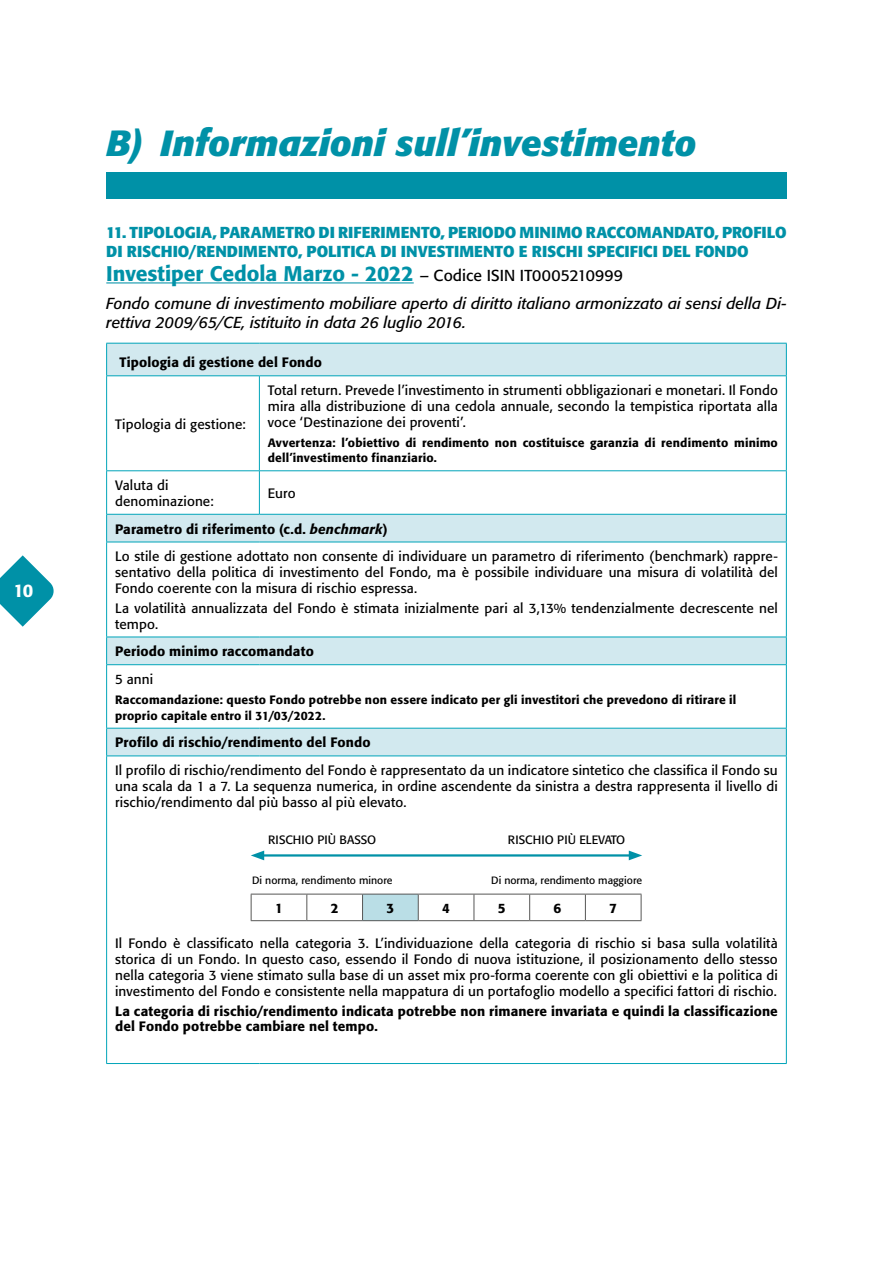
<style>
.page{position:relative;width:893px;height:1263px;background:#fff}
.page>*{position:absolute;margin:0;border:0;box-sizing:border-box;transform-origin:0 0}
.t1{font:italic 700 36px "Formata";color:#0091a7}
.t2{font:500 21px "Formata";color:#0091a7}
.t3{font:500 18px "Formata";color:#fff}
.t4{font:700 15.75px/19.5px "Formata";color:#0091a7}
.t5{font:italic 15.75px/19.5px "Formata";letter-spacing:.005em;color:#000}
.t6{font:13.5px/15.8px "Formata";letter-spacing:.01em;color:#000}
.t7{font:500 13.5px/15.8px "Formata";letter-spacing:.01em;color:#000}
.t8{font:500 12px/15.8px "Formata";letter-spacing:.015em;color:#000}
.t9{font:12px "Formata";color:#000}
.t10{font:10.5px "Formata";color:#000}
.s1{font-weight:400;font-size:15.75px;color:#000}
.s2{font-weight:500}
.s3{font-weight:500;font-style:italic}
</style>
<div class="page">
<svg style="left:0;top:555px;width:54px;height:72px"></svg>
<hr style="left:106px;top:282px;width:308px;height:1px;background:#0091a7">
<svg style="left:107px;top:344px;width:679px;height:412px"></svg>
<svg style="left:107px;top:471px;width:679px;height:257px"></svg>
<hr style="left:106px;top:343px;width:1px;height:32px;background:#00a4b9">
<hr style="left:106px;top:343px;width:153px;height:1px;background:#00a4b9">
<hr style="left:259px;top:343px;width:528px;height:1px;background:#00a4b9">
<hr style="left:786px;top:343px;width:1px;height:32px;background:#00a4b9">
<hr style="left:106px;top:376px;width:1px;height:94px;background:#00a4b9">
<hr style="left:106px;top:375px;width:153px;height:1px;background:#00a4b9">
<hr style="left:259px;top:376px;width:1px;height:94px;background:#00a4b9">
<hr style="left:259px;top:375px;width:528px;height:1px;background:#00a4b9">
<hr style="left:786px;top:376px;width:1px;height:94px;background:#00a4b9">
<hr style="left:106px;top:471px;width:1px;height:43px;background:#00a4b9">
<hr style="left:106px;top:470px;width:153px;height:1px;background:#00a4b9">
<hr style="left:259px;top:471px;width:1px;height:43px;background:#00a4b9">
<hr style="left:259px;top:470px;width:528px;height:1px;background:#00a4b9">
<hr style="left:786px;top:471px;width:1px;height:43px;background:#00a4b9">
<svg style="left:106px;top:515px;width:1px;height:27px"></svg>
<hr style="left:106px;top:514px;width:153px;height:1px;background:#00a4b9">
<hr style="left:259px;top:514px;width:528px;height:1px;background:#00a4b9">
<svg style="left:786px;top:515px;width:1px;height:27px"></svg>
<hr style="left:106px;top:542px;width:1px;height:95px;background:#00a4b9">
<hr style="left:106px;top:542px;width:153px;height:1px;background:#00a4b9">
<hr style="left:259px;top:542px;width:528px;height:1px;background:#00a4b9">
<hr style="left:786px;top:542px;width:1px;height:95px;background:#00a4b9">
<svg style="left:106px;top:638px;width:1px;height:26px"></svg>
<hr style="left:106px;top:637px;width:153px;height:1px;background:#00a4b9">
<hr style="left:259px;top:637px;width:528px;height:1px;background:#00a4b9">
<svg style="left:786px;top:637px;width:1px;height:27px"></svg>
<hr style="left:106px;top:665px;width:1px;height:63px;background:#00a4b9">
<hr style="left:106px;top:664px;width:153px;height:1px;background:#00a4b9">
<hr style="left:259px;top:664px;width:528px;height:1px;background:#00a4b9">
<hr style="left:786px;top:665px;width:1px;height:63px;background:#00a4b9">
<svg style="left:106px;top:729px;width:1px;height:27px"></svg>
<hr style="left:106px;top:728px;width:153px;height:1px;background:#00a4b9">
<hr style="left:259px;top:728px;width:528px;height:1px;background:#00a4b9">
<svg style="left:786px;top:728px;width:1px;height:28px"></svg>
<hr style="left:106px;top:756px;width:1px;height:307px;background:#00a4b9">
<hr style="left:106px;top:756px;width:153px;height:1px;background:#00a4b9">
<hr style="left:259px;top:756px;width:528px;height:1px;background:#00a4b9">
<hr style="left:106px;top:1063px;width:153px;height:1px;background:#00a4b9">
<hr style="left:259px;top:1063px;width:528px;height:1px;background:#00a4b9">
<hr style="left:786px;top:756px;width:1px;height:307px;background:#00a4b9">
<div style="left:106px;top:172px;width:681px;height:27px;background:#0091a7"></div>
<div style="left:363px;top:894px;width:55px;height:27px;background:#badee6"></div>
<hr style="left:251px;top:894px;width:56px;height:1px;background:#575756">
<svg style="left:251px;top:894px;width:1px;height:26px"></svg>
<hr style="left:307px;top:894px;width:56px;height:1px;background:#575756">
<svg style="left:306px;top:894px;width:1px;height:26px"></svg>
<hr style="left:363px;top:894px;width:55px;height:1px;background:#575756">
<svg style="left:362px;top:894px;width:1px;height:26px"></svg>
<hr style="left:474px;top:894px;width:56px;height:1px;background:#575756">
<hr style="left:530px;top:894px;width:55px;height:1px;background:#575756">
<svg style="left:529px;top:894px;width:1px;height:26px"></svg>
<hr style="left:585px;top:894px;width:56px;height:1px;background:#575756">
<svg style="left:585px;top:894px;width:1px;height:26px"></svg>
<svg style="left:641px;top:894px;width:1px;height:26px"></svg>
<hr style="left:418px;top:894px;width:56px;height:1px;background:#575756">
<svg style="left:418px;top:894px;width:1px;height:26px"></svg>
<svg style="left:474px;top:894px;width:1px;height:26px"></svg>
<hr style="left:251px;top:920px;width:56px;height:1px;background:#575756">
<hr style="left:307px;top:920px;width:56px;height:1px;background:#575756">
<hr style="left:363px;top:920px;width:55px;height:1px;background:#575756">
<hr style="left:418px;top:920px;width:56px;height:1px;background:#575756">
<hr style="left:474px;top:920px;width:56px;height:1px;background:#575756">
<hr style="left:530px;top:920px;width:55px;height:1px;background:#575756">
<hr style="left:585px;top:920px;width:56px;height:1px;background:#575756">
<hr style="left:260px;top:854px;width:373px;height:2px;background:#0091a7">
<svg style="left:251px;top:850px;width:13px;height:10px"></svg>
<svg style="left:629px;top:850px;width:13px;height:10px"></svg>
<h3 class="t3" style="left:14px;top:579px;width:21px">10</h3>
<h1 class="t1" style="left:106px;top:121px;width:591px">B) Informazioni sull’investimento</h1>
<p class="t4" style="left:106px;top:222px;width:682px">11. TIPOLOGIA, PARAMETRO DI RIFERIMENTO, PERIODO MINIMO RACCOMANDATO, PROFILO<br>DI RISCHIO/RENDIMENTO, POLITICA DI INVESTIMENTO E RISCHI SPECIFICI DEL FONDO</p>
<h2 class="t2" style="left:106px;top:261px;width:518px">Investiper Cedola Marzo - 2022 <span class="s1">– Codice ISIN IT0005210999</span></h2>
<p class="t5" style="left:106px;top:294px;width:682px">Fondo comune di investimento mobiliare aperto di diritto italiano armonizzato ai sensi della Di&shy;rettiva 2009/65/CE, istituito in data 26 luglio 2016.</p>
<p class="t7" style="left:119px;top:354px;width:204px">Tipologia di gestione del Fondo</p>
<p class="t6" style="left:115px;top:416px;width:132px">Tipologia di gestione:</p>
<p class="t6" style="left:268px;top:382px;width:511px;text-align:justify">Total return. Prevede l’investimento in strumenti obbligazionari e monetari. Il Fondo mira alla distribuzione di una cedola annuale, secondo la tempistica riportata alla voce ‘Destinazione dei proventi’.</p>
<p class="t8" style="left:268px;top:434px;width:511px">Avvertenza: l’obiettivo di rendimento non costituisce garanzia di rendimento minimo dell’investimento finanziario.</p>
<p class="t6" style="left:115px;top:477px;width:100px">Valuta di denominazione:</p>
<p class="t6" style="left:268px;top:485px;width:29px">Euro</p>
<p class="t6" style="left:115px;top:515px;width:664px;line-height:27.8px"><span class="s2">Parametro di riferimento (c.d.</span> <span class="s3">benchmark</span><span class="s2">)<br></span>Lo stile di gestione adottato non consente di individuare un parametro di riferimento (benchmark) rappre-</p>
<p class="t6" style="left:115px;top:564px;width:664px">sentativo della politica di investimento del Fondo, ma è possibile individuare una misura di volatilità del<br>Fondo coerente con la misura di rischio espressa.</p>
<p class="t6" style="left:115px;top:600px;width:664px">La volatilità annualizzata del Fondo è stimata inizialmente pari al 3,13% tendenzialmente decrescente nel tempo.</p>
<p class="t7" style="left:115px;top:643px;width:200px">Periodo minimo raccomandato</p>
<p class="t6" style="left:115px;top:671px;width:39px">5 anni</p>
<p class="t8" style="left:115px;top:692px;width:623px">Raccomandazione: questo Fondo potrebbe non essere indicato per gli investitori che prevedono di ritirare il proprio capitale entro il 31/03/2022.</p>
<p class="t7" style="left:115px;top:735px;width:257px">Profilo di rischio/rendimento del Fondo</p>
<p class="t6" style="left:115px;top:762px;width:664px;text-align:justify">Il profilo di rischio/rendimento del Fondo è rappresentato da un indicatore sintetico che classifica il Fondo su una scala da 1 a 7. La sequenza numerica, in ordine ascendente da sinistra a destra rappresenta il livello di rischio/rendimento dal più basso al più elevato.</p>
<p class="t9" style="left:268px;top:832px;width:110px">RISCHIO PIÙ BASSO</p>
<p class="t10" style="left:252px;top:873px;width:142px">Di norma, rendimento minore</p>
<p class="t10" style="left:491px;top:873px;width:152px">Di norma, rendimento maggiore</p>
<p class="t9" style="left:508px;top:832px;width:119px">RISCHIO PIÙ ELEVATO</p>
<p class="t7" style="left:275px;top:900px;width:9px">1</p>
<p class="t7" style="left:331px;top:900px;width:9px">2</p>
<p class="t7" style="left:386px;top:900px;width:9px">3</p>
<p class="t7" style="left:442px;top:900px;width:9px">4</p>
<p class="t7" style="left:498px;top:900px;width:9px">5</p>
<p class="t7" style="left:554px;top:900px;width:9px">6</p>
<p class="t7" style="left:609px;top:900px;width:9px">7</p>
<p class="t6" style="left:115px;top:936px;width:664px;text-align:justify">Il Fondo è classificato nella categoria 3. L’individuazione della categoria di rischio si basa sulla volatilità storica di un Fondo. In questo caso, essendo il Fondo di nuova istituzione, il posizionamento dello stesso nella categoria 3 viene stimato sulla base di un asset mix pro-forma coerente con gli obiettivi e la politica di investimento del Fondo e consistente nella mappatura di un portafoglio modello a specifici fattori di rischio.</p>
<p class="t7" style="left:115px;top:1003px;width:664px">La categoria di rischio/rendimento indicata potrebbe non rimanere invariata e quindi la classificazione del Fondo potrebbe cambiare nel tempo.</p>
</div>
